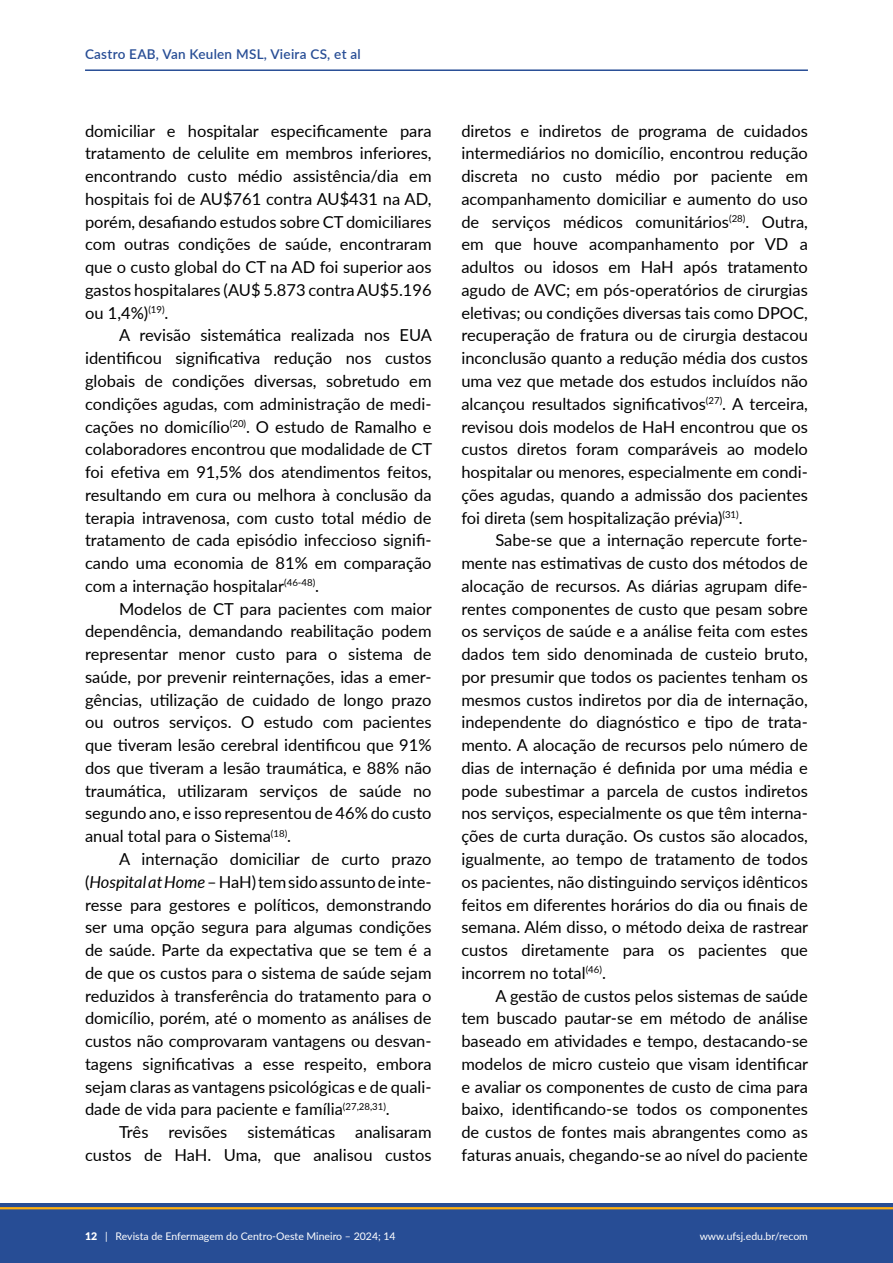
<style>
.page{position:relative;width:893px;height:1263px;background:#fff}
.page>*{position:absolute;margin:0;border:0;box-sizing:border-box;transform-origin:0 0}
.TXT{font:16.5px/22.8px "Lato";color:#000;text-align:justify}
.t1{font:600 13.5px "Lato";letter-spacing:.02em;color:#274d95}
.t2{font:10.5px "Lato";color:#fff}
.s1{font-style:italic}
.s2{font-weight:900}
</style>
<div class="page">
<div style="left:0;top:1203px;width:893px;height:60px;background:#274d95"></div>
<hr style="left:0;top:1207px;width:893px;height:2px;background:#ffb011">
<hr style="left:85px;top:69px;width:723px;height:2px;background:#274d95">
<p class="t1" style="left:85px;top:44px;width:277px">Castro EAB, Van Keulen MSL, Vieira CS, et al</p>
<p class="TXT" style="left:85px;top:118px;width:348px">domiciliar e hospitalar especificamente para tratamento de celulite em membros inferiores, encontrando custo médio assistência/dia em hospitais foi de AU$761 contra AU$431 na AD, porém, desafiando estudos sobre CT domiciliares com outras condições de saúde, encontraram que o custo global do CT na AD foi superior aos gastos hospitalares (AU$ 5.873 contra AU$5.196 ou 1,4%)<sup>(19)</sup>.</p>
<p class="TXT" style="left:85px;top:323px;width:349px;text-indent:34px">A revisão sistemática realizada nos EUA identificou significativa redução nos custos globais de condições diversas, sobretudo em condições agudas, com administração de medi&shy;cações no domicílio<sup>(20)</sup>. O estudo de Ramalho e colaboradores encontrou que modalidade de CT foi efetiva em 91,5% dos atendimentos feitos, resultando em cura ou melhora à conclusão da terapia intravenosa, com custo total médio de tratamento de cada episódio infeccioso signifi&shy;cando uma economia de 81% em comparação com a internação hospitalar<sup>(46-48)</sup>.</p>
<p class="TXT" style="left:85px;top:596px;width:348px;text-indent:34px">Modelos de CT para pacientes com maior dependência, demandando reabilitação podem representar menor custo para o sistema de saúde, por prevenir reinternações, idas a emer&shy;gências, utilização de cuidado de longo prazo ou outros serviços. O estudo com pacientes que tiveram lesão cerebral identificou que 91% dos que tiveram a lesão traumática, e 88% não traumática, utilizaram serviços de saúde no segundo ano, e isso representou de 46% do custo anual total para o Sistema<sup>(18)</sup>.</p>
<p class="TXT" style="left:85px;top:847px;width:348px;text-indent:34px">A internação domiciliar de curto prazo (<span class="s1">Hospital at Home</span> – HaH) tem sido assunto de inte&shy;resse para gestores e políticos, demonstrando ser uma opção segura para algumas condições de saúde. Parte da expectativa que se tem é a de que os custos para o sistema de saúde sejam reduzidos à transferência do tratamento para o domicílio, porém, até o momento as análises de custos não comprovaram vantagens ou desvan&shy;tagens significativas a esse respeito, embora sejam claras as vantagens psicológicas e de quali&shy;dade de vida para paciente e família<sup>(27,28,31)</sup>.</p>
<p class="TXT" style="left:85px;top:1120px;width:348px;text-align:right">Três revisões sistemáticas analisaram custos de HaH. Uma, que analisou custos</p>
<p class="TXT" style="left:461px;top:118px;width:348px">diretos e indiretos de programa de cuidados intermediários no domicílio, encontrou redução discreta no custo médio por paciente em acompanhamento domiciliar e aumento do uso de serviços médicos comunitários<sup>(28)</sup>. Outra, em que houve acompanhamento por VD a adultos ou idosos em HaH após tratamento agudo de AVC; em pós-operatórios de cirurgias eletivas; ou condições diversas tais como DPOC, recuperação de fratura ou de cirurgia destacou inconclusão quanto a redução média dos custos uma vez que metade dos estudos incluídos não alcançou resultados significativos<sup>(27)</sup>. A terceira, revisou dois modelos de HaH encontrou que os custos diretos foram comparáveis ao modelo hospitalar ou menores, especialmente em condi&shy;ções agudas, quando a admissão dos pacientes foi direta (sem hospitalização prévia)<sup>(31)</sup>.</p>
<p class="TXT" style="left:461px;top:528px;width:348px;text-indent:34px">Sabe-se que a internação repercute forte&shy;mente nas estimativas de custo dos métodos de alocação de recursos. As diárias agrupam dife&shy;rentes componentes de custo que pesam sobre os serviços de saúde e a análise feita com estes dados tem sido denominada de custeio bruto, por presumir que todos os pacientes tenham os mesmos custos indiretos por dia de internação, independente do diagnóstico e tipo de trata&shy;mento. A alocação de recursos pelo número de dias de internação é definida por uma média e pode subestimar a parcela de custos indiretos nos serviços, especialmente os que têm interna&shy;ções de curta duração. Os custos são alocados, igualmente, ao tempo de tratamento de todos os pacientes, não distinguindo serviços idênticos feitos em diferentes horários do dia ou finais de semana. Além disso, o método deixa de rastrear custos diretamente para os pacientes que incorrem no total<sup>(46)</sup>.</p>
<p class="TXT" style="left:461px;top:983px;width:348px;text-indent:34px">A gestão de custos pelos sistemas de saúde tem buscado pautar-se em método de análise baseado em atividades e tempo, destacando-se modelos de micro custeio que visam identificar e avaliar os componentes de custo de cima para baixo, identificando-se todos os componentes de custos de fontes mais abrangentes como as faturas anuais, chegando-se ao nível do paciente</p>
<p class="t2" style="left:85px;top:1228px;width:312px"><span class="s2">12</span> | Revista de Enfermagem do Centro-Oeste Mineiro – 2024; 14</p>
<p class="t2" style="left:700px;top:1228px;width:110px">www.ufsj.edu.br/recom</p>
</div>
